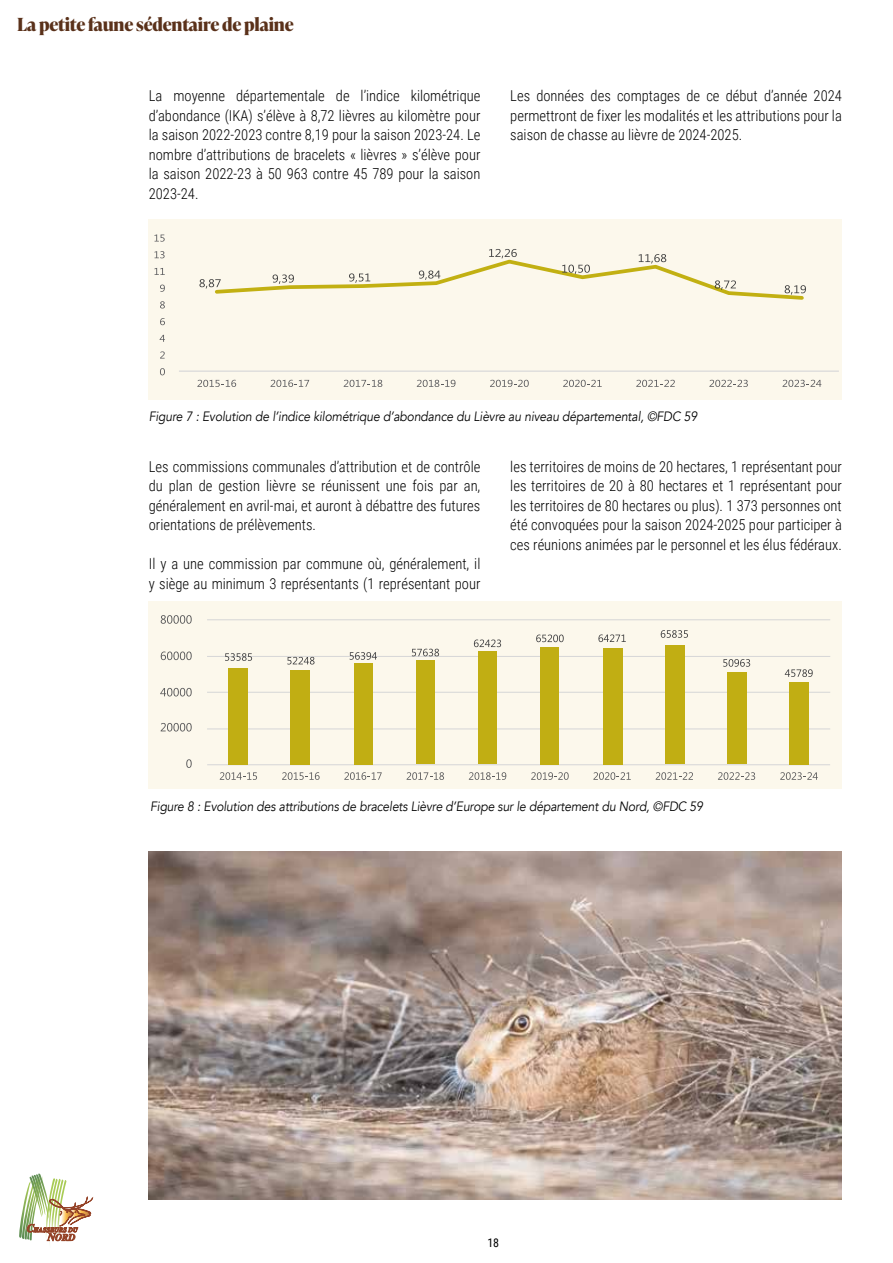
<style>
.page{position:relative;width:893px;height:1263px;background:#fff}
.page>*{position:absolute;margin:0;border:0;box-sizing:border-box;transform-origin:0 0}
.t1{font:700 18px "Ivy Presto Headline";letter-spacing:-.01em;color:#5a311a}
.t2{font:300 15px/19.5px "Roboto Condensed";color:#000;text-align:justify}
.t3{font:italic 13.5px "Avenir";letter-spacing:-.01em;color:#000;scale:.9 1}
.t4{font:12px "Roboto Condensed";color:#000}
</style>
<div class="page">
<svg style="left:19px;top:1173px;width:74px;height:70px"></svg>
<div style="left:149px;top:602px;width:693px;height:187px;background:#fcf8ec"></div>
<hr style="left:207px;top:728px;width:623px;height:1px;background:#d8d8d8">
<hr style="left:207px;top:692px;width:623px;height:1px;background:#d8d8d8">
<hr style="left:207px;top:656px;width:623px;height:1px;background:#d8d8d8">
<hr style="left:207px;top:619px;width:623px;height:1px;background:#d8d8d8">
<svg style="left:186px;top:759px;width:6px;height:9px"></svg>
<svg style="left:161px;top:723px;width:31px;height:8px"></svg>
<svg style="left:160px;top:688px;width:32px;height:8px"></svg>
<svg style="left:161px;top:651px;width:31px;height:9px"></svg>
<svg style="left:161px;top:615px;width:31px;height:9px"></svg>
<hr style="left:208px;top:764px;width:622px;height:1px;background:#d8d8d8">
<svg style="left:220px;top:772px;width:37px;height:8px"></svg>
<svg style="left:282px;top:772px;width:38px;height:8px"></svg>
<svg style="left:344px;top:772px;width:38px;height:8px"></svg>
<svg style="left:407px;top:772px;width:37px;height:8px"></svg>
<svg style="left:469px;top:772px;width:37px;height:8px"></svg>
<svg style="left:531px;top:772px;width:38px;height:8px"></svg>
<svg style="left:593px;top:772px;width:38px;height:8px"></svg>
<svg style="left:656px;top:772px;width:37px;height:8px"></svg>
<svg style="left:718px;top:772px;width:37px;height:8px"></svg>
<svg style="left:780px;top:772px;width:38px;height:8px"></svg>
<div style="left:228px;top:668px;width:20px;height:96px;background:#c1ae13"></div>
<div style="left:290px;top:670px;width:20px;height:94px;background:#c1ae13"></div>
<div style="left:354px;top:663px;width:18px;height:101px;background:#c1ae13"></div>
<div style="left:416px;top:660px;width:19px;height:104px;background:#c1ae13"></div>
<div style="left:478px;top:652px;width:19px;height:112px;background:#c1ae13"></div>
<div style="left:540px;top:647px;width:19px;height:117px;background:#c1ae13"></div>
<div style="left:603px;top:648px;width:19px;height:116px;background:#c1ae13"></div>
<div style="left:665px;top:645px;width:20px;height:119px;background:#c1ae13"></div>
<div style="left:727px;top:673px;width:20px;height:91px;background:#c1ae13"></div>
<div style="left:789px;top:682px;width:20px;height:82px;background:#c1ae13"></div>
<svg style="left:785px;top:669px;width:28px;height:8px"></svg>
<svg style="left:723px;top:659px;width:27px;height:8px"></svg>
<svg style="left:661px;top:630px;width:27px;height:8px"></svg>
<svg style="left:598px;top:634px;width:28px;height:8px"></svg>
<svg style="left:536px;top:634px;width:28px;height:8px"></svg>
<svg style="left:474px;top:639px;width:27px;height:8px"></svg>
<svg style="left:412px;top:649px;width:27px;height:7px"></svg>
<svg style="left:350px;top:652px;width:27px;height:8px"></svg>
<svg style="left:287px;top:657px;width:28px;height:7px"></svg>
<svg style="left:225px;top:653px;width:27px;height:8px"></svg>
<div style="left:149px;top:219px;width:693px;height:180px;background:#fcf8ec"></div>
<img style="left:149px;top:852px;width:693px;height:347px">
<svg style="left:160px;top:368px;width:5px;height:7px"></svg>
<svg style="left:160px;top:351px;width:5px;height:7px"></svg>
<svg style="left:160px;top:335px;width:5px;height:7px"></svg>
<svg style="left:160px;top:318px;width:5px;height:7px"></svg>
<svg style="left:160px;top:301px;width:5px;height:7px"></svg>
<svg style="left:160px;top:285px;width:5px;height:7px"></svg>
<svg style="left:154px;top:268px;width:11px;height:7px"></svg>
<svg style="left:154px;top:251px;width:11px;height:7px"></svg>
<svg style="left:154px;top:234px;width:11px;height:8px"></svg>
<hr style="left:180px;top:370px;width:658px;height:2px;background:#d9d9d9">
<svg style="left:197px;top:380px;width:39px;height:7px"></svg>
<svg style="left:271px;top:380px;width:38px;height:7px"></svg>
<svg style="left:344px;top:380px;width:38px;height:7px"></svg>
<svg style="left:417px;top:380px;width:38px;height:7px"></svg>
<svg style="left:490px;top:380px;width:39px;height:7px"></svg>
<svg style="left:563px;top:380px;width:39px;height:7px"></svg>
<svg style="left:636px;top:380px;width:39px;height:7px"></svg>
<svg style="left:709px;top:380px;width:39px;height:7px"></svg>
<svg style="left:782px;top:380px;width:39px;height:7px"></svg>
<svg style="left:199px;top:249px;width:607px;height:51px"></svg>
<p class="t1" style="left:17px;top:11px;width:278px">La petite faune sédentaire de plaine</p>
<p class="t2" style="left:149px;top:85px;width:333px">La moyenne départementale de l’indice kilométrique d’abondance (IKA) s’élève à 8,72 lièvres au kilomètre pour la saison 2022-2023 contre 8,19 pour la saison 2023-24. Le nombre d’attributions de bracelets « lièvres » s’élève pour la saison 2022-23 à 50 963 contre 45 789 pour la saison 2023-24.</p>
<p class="t2" style="left:510px;top:85px;width:333px">Les données des comptages de ce début d’année 2024 permettront de fixer les modalités et les attributions pour la saison de chasse au lièvre de 2024-2025.</p>
<p class="t3" style="left:149px;top:408px;width:611px">Figure 7 : Evolution de l’indice kilométrique d’abondance du Lièvre au niveau départemental, ©FDC 59</p>
<p class="t2" style="left:149px;top:456px;width:333px">Les commissions communales d’attribution et de contrôle du plan de gestion lièvre se réunissent une fois par an, généralement en avril-mai, et auront à débattre des futures orientations de prélèvements.</p>
<p class="t2" style="left:149px;top:553px;width:333px">Il y a une commission par commune où, généralement, il y siège au minimum 3 représentants (1 représentant pour</p>
<p class="t2" style="left:510px;top:456px;width:333px">les territoires de moins de 20 hectares, 1 représentant pour les territoires de 20 à 80 hectares et 1 représentant pour les territoires de 80 hectares ou plus). 1 373 personnes ont été convoquées pour la saison 2024-2025 pour participer à ces réunions animées par le personnel et les élus fédéraux.</p>
<p class="t3" style="left:150px;top:798px;width:616px">Figure 8 : Evolution des attributions de bracelets Lièvre d’Europe sur le département du Nord, ©FDC 59</p>
<p class="t4" style="left:487px;top:1234px;width:13px">18</p>
</div>
